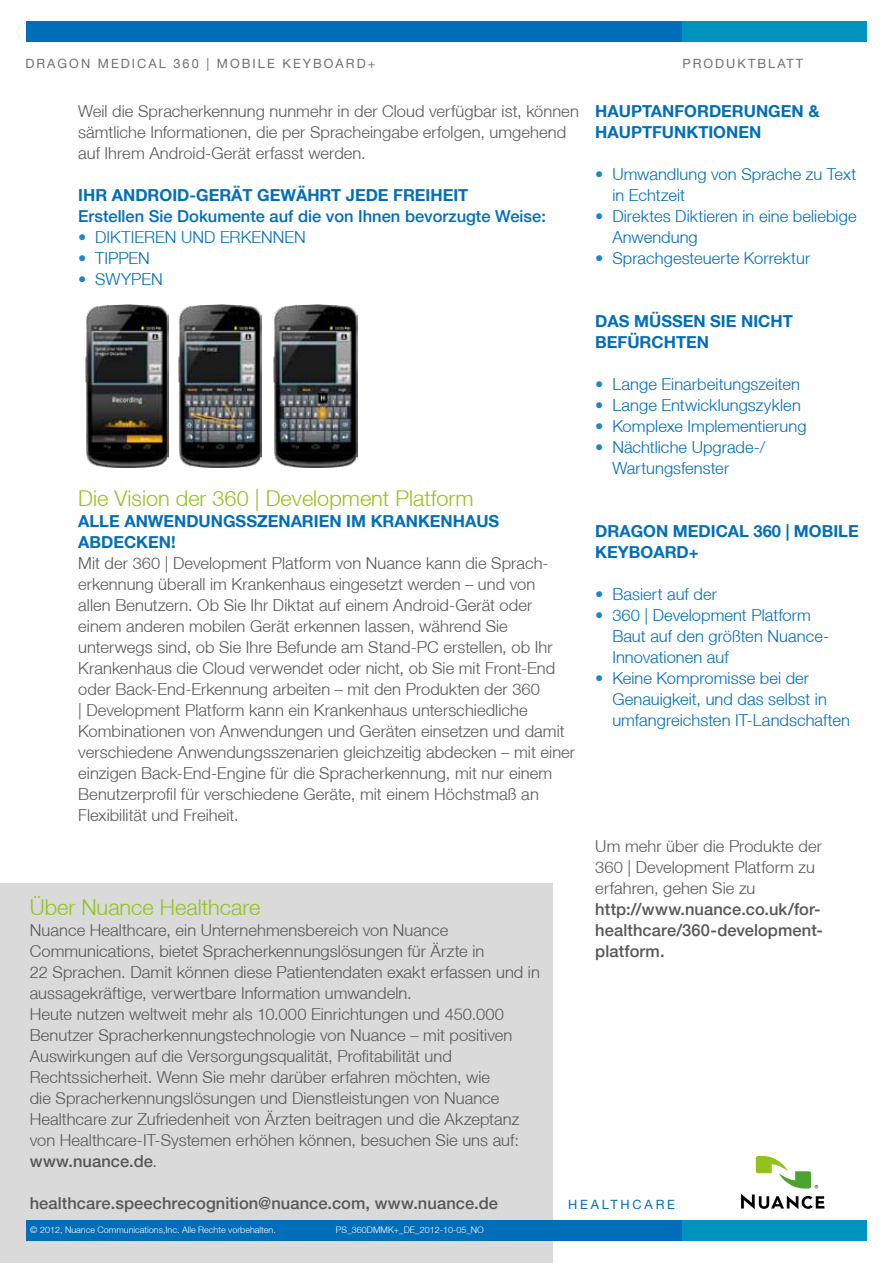
<style>
.page{position:relative;width:893px;height:1263px;background:#fff}
.page>*{position:absolute;margin:0;border:0;box-sizing:border-box;transform-origin:0 0}
.t1{font:300 21.75px "Helvetica Neue LT";color:#95c11f}
.t2{font:300 16.5px/21px "Helvetica Neue LT";letter-spacing:.005em;color:#575756}
.t3{font:300 16.5px/21px "Helvetica Neue LT";letter-spacing:.005em;color:#006eb8}
.t4{font:700 16.5px/21px "Helvetica Neue LT";color:#006eb8}
.t5{font:500 16.5px/21px "Helvetica Neue LT";letter-spacing:.005em;color:#575756}
.t6{font:500 16.5px "Helvetica Neue LT";color:#006eb8}
.t7{font:12.75px "Helvetica Neue LT";letter-spacing:.16em;color:#706f6f}
.t8{font:12.75px "Helvetica Neue LT";letter-spacing:.22em;color:#006eb8}
.t9{font:300 9px "Helvetica Neue LT";color:#fff}
.s1{font-stretch:condensed;color:#1c86c8}
.s2{font-weight:500}
</style>
<div class="page">
<div style="left:0;top:884px;width:553px;height:379px;background:#dadada"></div>
<img style="left:85px;top:305px;width:83px;height:162px">
<img style="left:179px;top:305px;width:83px;height:162px">
<img style="left:274px;top:305px;width:83px;height:162px">
<div style="left:26px;top:21px;width:656px;height:20px;background:#006eb8"></div>
<div style="left:26px;top:1220px;width:656px;height:20px;background:#006eb8"></div>
<div style="left:682px;top:21px;width:185px;height:20px;background:#0093bd"></div>
<div style="left:682px;top:1220px;width:185px;height:20px;background:#0093bd"></div>
<svg style="left:741px;top:1194px;width:83px;height:15px"></svg>
<svg style="left:756px;top:1156px;width:62px;height:32px"></svg>
<p class="t7" style="left:26px;top:56px;width:123px">DRA GON MED ICAL</p>
<p class="t7" style="left:173px;top:56px;width:94px">360 | MOBILE</p>
<p class="t7" style="left:282px;top:56px;width:65px">KEYBOARD</p>
<p class="t7" style="left:368px;top:56px;width:9px">+</p>
<p class="t2" style="left:78px;top:100px;width:502px">Weil die Spracherkennung nunmehr in der Cloud verfügbar ist, können sämtliche Informationen, die per Spracheingabe erfolgen, umgehend auf Ihrem Android-Gerät erfasst werden.</p>
<p class="t4" style="left:78px;top:184px;width:392px">IHR ANDROID-GERÄT GEWÄHRT JEDE FREIHEIT</p>
<p class="t6" style="left:78px;top:206px;width:469px">Erstellen Sie Dokumente auf die von Ihnen bevorzugte Weise:</p>
<p class="t3" style="left:78px;top:226px;width:37px"><span class="s1">•</span> Diktie</p>
<p class="t3" style="left:144px;top:226px;width:49px">ren und</p>
<p class="t3" style="left:220px;top:226px;width:33px">erkennen</p>
<p class="t3" style="left:78px;top:247px;width:61px"><span class="s1">•</span> Ti ppen</p>
<p class="t3" style="left:78px;top:268px;width:74px"><span class="s1">•</span> Swypen</p>
<h1 class="t1" style="left:78px;top:484px;width:397px">Die Vision der 360 | Development Platform</h1>
<p class="t4" style="left:78px;top:510px;width:423px">ALLE ANWENDUNGSSZENARIEN IM KRANKENHAUS<br>ABDECKEN!</p>
<p class="t2" style="left:78px;top:552px;width:498px">Mit der 360 | Development Platform von Nuance kann die Sprach&shy;erkennung überall im Krankenhaus eingesetzt werden – und von<br>allen Benutzern. Ob Sie Ihr Diktat auf einem Android-Gerät oder einem anderen mobilen Gerät erkennen lassen, während Sie unterwegs sind, ob Sie Ihre Befunde am Stand-PC erstellen, ob Ihr Krankenhaus die Cloud verwendet oder nicht, ob Sie mit Front-End oder Back-End-Erkennung arbeiten – mit den Produkten der 360<br>| Development Platform kann ein Krankenhaus unterschiedliche Kombinationen von Anwendungen und Geräten einsetzen und damit verschiedene Anwendungsszenarien gleichzeitig abdecken – mit einer einzigen Back-End-Engine für die Spracherkennung, mit nur einem Benutzerprofil für verschiedene Geräte, mit einem Höchstmaß an Flexibilität und Freiheit.</p>
<p class="t7" style="left:682px;top:56px;width:122px">PRODUKTBLATT</p>
<p class="t4" style="left:595px;top:100px;width:226px">HAUPTANFORDERUNGEN &amp;<br>HAUPTFUNKTIONEN</p>
<p class="t3" style="left:612px;top:163px;width:245px;text-indent:-17px"><span class="s1">•</span> Umwandlung von Sprache zu Text in Echtzeit</p>
<p class="t3" style="left:612px;top:205px;width:246px;text-indent:-17px"><span class="s1">•</span> Direktes Diktieren in eine beliebige<br>Anwendung</p>
<p class="t3" style="left:595px;top:247px;width:216px"><span class="s1">•</span> Sprachgesteuerte Korrektur</p>
<p class="t4" style="left:595px;top:310px;width:78px">DAS MÜSSEN</p>
<p class="t4" style="left:710px;top:310px;width:42px">SIE NICHT</p>
<p class="t4" style="left:595px;top:331px;width:57px">BEFÜRCHTEN</p>
<p class="t3" style="left:595px;top:373px;width:206px"><span class="s1">•</span> Lange Einarbeitungszeiten</p>
<p class="t3" style="left:595px;top:394px;width:207px"><span class="s1">•</span> Lange Entwicklungszyklen</p>
<p class="t3" style="left:595px;top:415px;width:213px"><span class="s1">•</span> Komplexe Implementierung</p>
<p class="t3" style="left:612px;top:436px;width:154px;text-indent:-17px"><span class="s1">•</span> Nächtliche Upgrade-/<br>Wartungsfenster</p>
<p class="t4" style="left:595px;top:520px;width:265px">DRAGON MEDICAL 360 | MOBILE<br>KEYBOARD+</p>
<p class="t3" style="left:595px;top:583px;width:123px"><span class="s1">•</span> Basiert auf der</p>
<p class="t3" style="left:612px;top:604px;width:218px;text-indent:-17px"><span class="s1">•</span> 360 | Development Platform<br>Baut auf den größten Nuance-<br>Innovationen auf</p>
<p class="t3" style="left:612px;top:667px;width:239px;text-indent:-17px"><span class="s1">•</span> Keine Kompromisse bei der<br>Genauigkeit, und das selbst in umfangreichsten IT-Landschaften</p>
<p class="t2" style="left:595px;top:835px;width:228px">Um mehr über die Produkte der<br>360 | Development Platform zu erfahren, gehen Sie zu</p>
<p class="t5" style="left:595px;top:899px;width:229px">http://www.nuance.co.uk/for&shy;healthcare/360-development&shy;platform.</p>
<h1 class="t1" style="left:30px;top:894px;width:232px">Über Nuance Healthcare</h1>
<p class="t2" style="left:30px;top:919px;width:512px">Nuance Healthcare, ein Unternehmensbereich von Nuance Communications, bietet Spracherkennungslösungen für Ärzte in<br>22 Sprachen. Damit können diese Patientendaten exakt erfassen und in aussagekräftige, verwertbare Information umwandeln.<br>Heute nutzen weltweit mehr als 10.000 Einrichtungen und 450.000<br>Benutzer Spracherkennungstechnologie von Nuance – mit positiven Auswirkungen auf die Versorgungsqualität, Profitabilität und Rechtssicherheit. Wenn Sie mehr darüber erfahren möchten, wie<br>die Spracherkennungslösungen und Dienstleistungen von Nuance Healthcare zur Zufriedenheit von Ärzten beitragen und die Akzeptanz von Healthcare-IT-Systemen erhöhen können, besuchen Sie uns auf: <span class="s2">www.nuance.de</span>.</p>
<p class="t5" style="left:30px;top:1193px;width:470px">healthcare.speechrecognition@nuance.com, www.nuance.de</p>
<p class="t8" style="left:568px;top:1197px;width:108px">HEALTHCARE</p>
<p class="t9" style="left:30px;top:1225px;width:247px">© 2012, Nuance Communications,Inc. Alle Rechte vorbehalten.</p>
<p class="t9" style="left:336px;top:1225px;width:149px">PS_360DMMK+_DE_2012-10-05_NO</p>
</div>
